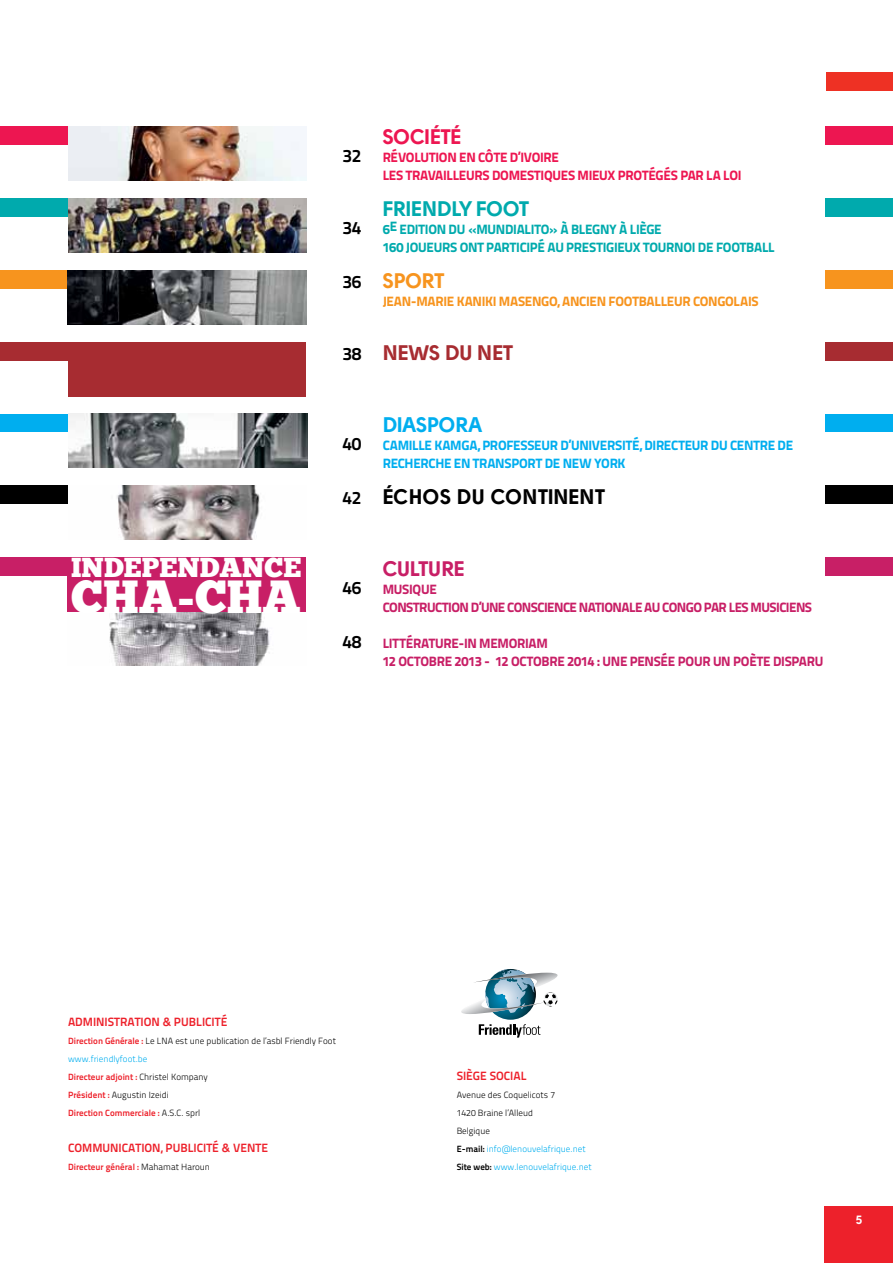
<style>
.page{position:relative;width:893px;height:1263px;background:#fff}
.page>*{position:absolute;margin:0;border:0;box-sizing:border-box;transform-origin:0 0}
.t1{font:46.5px "Chunk Five";color:#fff}
.t2{font:27.45px "Chunk Five";color:#fff}
.t3{font:900 21px "Solomon";color:#000}
.t4{font:900 21px "Solomon";color:#00aaad}
.t5{font:900 21px "Solomon";letter-spacing:-.02em;color:#a72c31}
.t6{font:900 21px "Solomon";color:#00aeef}
.t7{font:900 21px "Solomon";color:#ed1651}
.t8{font:900 21px "Solomon";color:#c81f66}
.t9{font:900 21px "Solomon";color:#f7941e}
.t10{font:18px "Titillium Text 22 L 800 wt";color:#000}
.t11{font:13.5px/18px "Titillium Text 22 L 999 wt";letter-spacing:-.025em;color:#c81f66}
.t12{font:13.5px/18px "Titillium Text 22 L 999 wt";letter-spacing:-.02em;color:#00aaad}
.t13{font:13.5px/18px "Titillium Text 22 L 999 wt";letter-spacing:-.02em;color:#00aeef}
.t14{font:13.5px/18px "Titillium Text 22 L 999 wt";letter-spacing:-.02em;color:#ed1651}
.t15{font:13.5px "Titillium Text 22 L 999 wt";letter-spacing:-.02em;color:#f7941e}
.t16{font:12px "Titillium Text 22 L 800 wt";color:#ed212b}
.t17{font:900 12px "Solomon";color:#fff}
.t18{font:9px/18px "Titillium Text 22 L 250 wt";color:#000}
.t19{font:9px "Titillium Text 22 L 800 wt";color:#ed212b}
.s1{font-family:"Titillium Text 22 L 800 wt";color:#ed212b}
.s2{color:#00aeef}
.s3{font-family:"Titillium Text 22 L 250 wt";color:#000}
.s4{font-family:"Titillium Text 22 L 800 wt"}
</style>
<div class="page">
<div style="left:0;top:486px;width:893px;height:18px;background:#000"></div>
<div style="left:0;top:126px;width:893px;height:18px;background:#ed1651"></div>
<div style="left:0;top:342px;width:893px;height:18px;background:#a72c31"></div>
<div style="left:0;top:414px;width:893px;height:18px;background:#00aeef"></div>
<div style="left:0;top:270px;width:893px;height:18px;background:#f7941e"></div>
<div style="left:0;top:198px;width:893px;height:19px;background:#00aaad"></div>
<div style="left:0;top:558px;width:893px;height:18px;background:#c81f66"></div>
<div style="left:68px;top:108px;width:757px;height:648px;background:#fff"></div>
<div style="left:827px;top:72px;width:66px;height:18px;background:#ee3124"></div>
<svg style="left:479px;top:1024px;width:61px;height:13px"></svg>
<svg style="left:485px;top:969px;width:51px;height:51px"></svg>
<svg style="left:461px;top:969px;width:97px;height:45px"></svg>
<img style="left:68px;top:126px;width:239px;height:54px">
<img style="left:69px;top:198px;width:238px;height:54px">
<img style="left:69px;top:414px;width:238px;height:54px">
<img style="left:117px;top:485px;width:143px;height:54px">
<div style="left:825px;top:1206px;width:68px;height:57px;background:#ed212b"></div>
<img style="left:109px;top:612px;width:161px;height:54px">
<img style="left:68px;top:270px;width:238px;height:54px">
<div style="left:68px;top:342px;width:237px;height:54px;background:#a72c31"></div>
<div style="left:68px;top:558px;width:238px;height:54px;background:#c81f66"></div>
<h2 class="t2" style="left:71px;top:554px;width:232px">INDEPENDANCE</h2>
<h1 class="t1" style="left:71px;top:575px;width:231px">CHA-CHA</h1>
<h3 class="t10" style="left:342px;top:142px;width:21px">32</h3>
<h3 class="t10" style="left:342px;top:214px;width:21px">34</h3>
<h3 class="t10" style="left:342px;top:268px;width:21px">36</h3>
<h3 class="t10" style="left:342px;top:340px;width:21px">38</h3>
<h3 class="t7" style="left:383px;top:124px;width:80px">SOCIÉTÉ</h3>
<h3 class="t14" style="left:383px;top:147px;width:360px">RÉVOLUTION EN CÔTE D’IVOIRE<br>LES TRAVAILLEURS DOMESTIQUES MIEUX PROTÉGÉS PAR LA LOI</h3>
<h3 class="t4" style="left:383px;top:196px;width:108px">FRIENDLY FOOT</h3>
<h3 class="t12" style="left:383px;top:219px;width:394px">6E EDITION DU «MUNDIALITO» À BLEGNY À LIÈGE<br>160 JOUEURS ONT PARTICIPÉ AU PRESTIGIEUX TOURNOI DE FOOTBALL</h3>
<h3 class="t9" style="left:383px;top:268px;width:37px">SPORT</h3>
<h3 class="t15" style="left:383px;top:291px;width:377px">JEAN-MARIE KANIKI MASENGO, ANCIEN FOOTBALLEUR CONGOLAIS</h3>
<h3 class="t5" style="left:383px;top:340px;width:132px">NEWS DU NET</h3>
<h3 class="t10" style="left:342px;top:430px;width:21px">40</h3>
<h3 class="t10" style="left:342px;top:484px;width:21px">42</h3>
<h3 class="t6" style="left:383px;top:412px;width:72px">DIASPORA</h3>
<h3 class="t13" style="left:383px;top:435px;width:412px">CAMILLE KAMGA, PROFESSEUR D’UNIVERSITÉ, DIRECTEUR DU CENTRE DE<br>RECHERCHE EN TRANSPORT DE NEW YORK</h3>
<h3 class="t3" style="left:383px;top:484px;width:223px">ÉCHOS DU CONTINENT</h3>
<h3 class="t10" style="left:342px;top:574px;width:21px">46</h3>
<h3 class="t10" style="left:342px;top:628px;width:21px">48</h3>
<h3 class="t8" style="left:383px;top:556px;width:84px">CULTURE</h3>
<h3 class="t11" style="left:383px;top:579px;width:431px">MUSIQUE<br>CONSTRUCTION D’UNE CONSCIENCE NATIONALE AU CONGO PAR LES MUSICIENS</h3>
<h3 class="t11" style="left:383px;top:633px;width:442px">LITTÉRATURE-IN MEMORIAM<br>12 OCTOBRE 2013 - 12 OCTOBRE 2014 : UNE PENSÉE POUR UN POÈTE DISPARU</h3>
<h3 class="t16" style="left:68px;top:1013px;width:161px">ADMINISTRATION &amp; PUBLICITé</h3>
<p class="t18" style="left:68px;top:1031px;width:269px"><span class="s1">Direction Générale :</span> Le LNA est une publication de l’asbl Friendly Foot <span class="s2">www.friendlyfoot.be</span></p>
<p class="t19" style="left:68px;top:1070px;width:141px">Directeur adjoint : <span class="s3">Christel Kompany</span></p>
<p class="t18" style="left:68px;top:1085px;width:102px"><span class="s1">Président :</span> Augustin Izeidi</p>
<p class="t19" style="left:68px;top:1106px;width:134px">Direction Commerciale : <span class="s3">A.S.C. sprl</span></p>
<h3 class="t16" style="left:68px;top:1139px;width:15px">Communication</h3>
<h3 class="t16" style="left:161px;top:1139px;width:19px">, Publicit</h3>
<h3 class="t16" style="left:212px;top:1139px;width:36px">é &amp; Vente</h3>
<p class="t19" style="left:68px;top:1160px;width:144px">Directeur général : <span class="s3">Mahamat Haroun</span></p>
<h3 class="t16" style="left:457px;top:1067px;width:40px">Siège social</h3>
<p class="t18" style="left:457px;top:1085px;width:137px">Avenue des Coquelicots 7<br>1420 Braine l’Alleud<br>Belgique<br><span class="s4">E-mail:</span> <span class="s2">info@lenouvelafrique.net<br></span><span class="s4">Site web:</span> <span class="s2">www.lenouvelafrique.net</span></p>
<h3 class="t17" style="left:856px;top:1213px;width:8px">5</h3>
</div>
